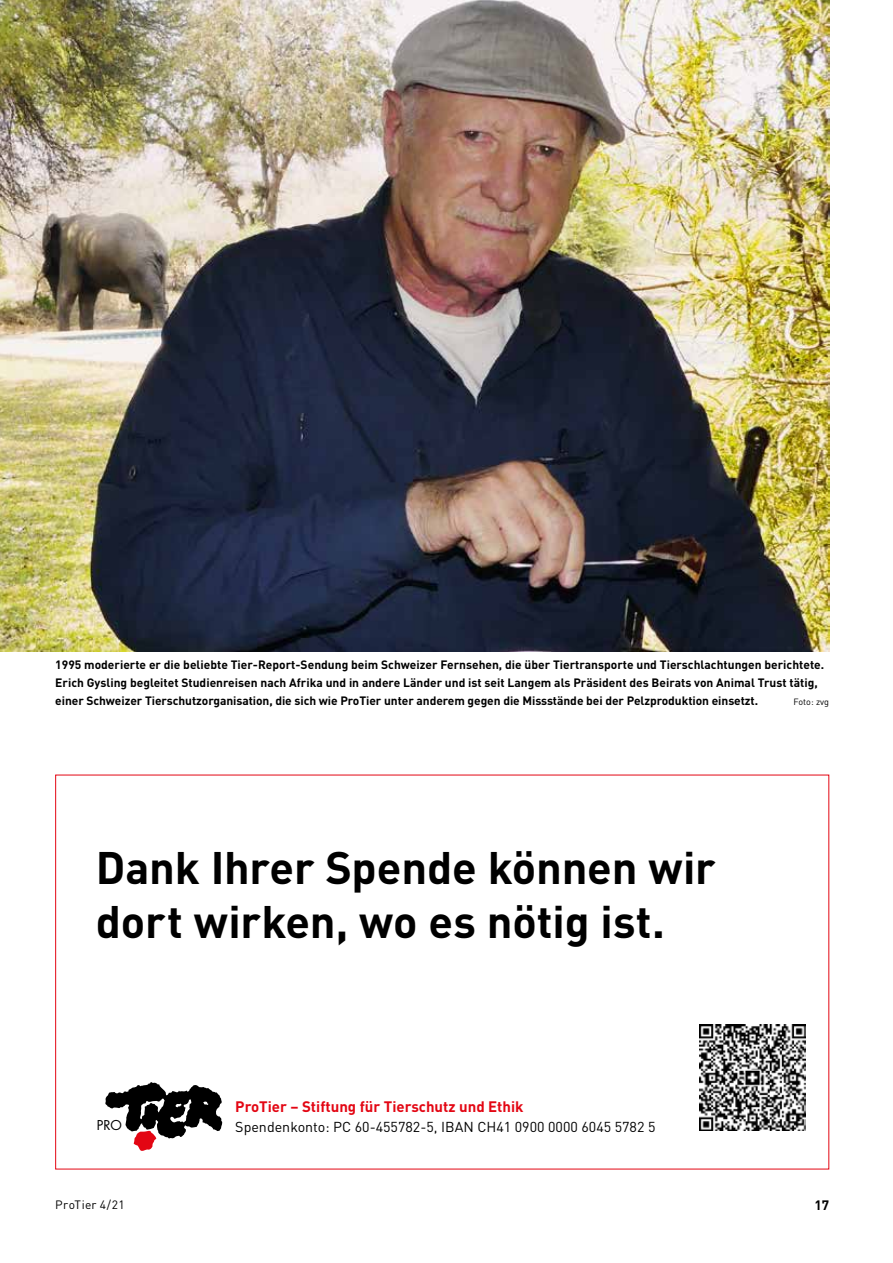
<style>
.page{position:relative;width:893px;height:1263px;background:#fff}
.page>*{position:absolute;margin:0;border:0;box-sizing:border-box;transform-origin:0 0}
.t1{font:700 45px/54px "DIN";letter-spacing:-.005em;color:#000}
.t2{font:700 15px "DIN";color:#e30613}
.t3{font:14.25px "DIN";color:#000}
.t4{font:700 13.5px "DIN";color:#000}
.t5{font:13.2px "Futura";color:#000}
.t6{font:700 12px/18px "DIN";color:#000}
.t7{font:12px "DIN";letter-spacing:.025em;color:#000}
.t8{font:9px "DIN";letter-spacing:.005em;color:#000}
</style>
<div class="page">
<img style="left:0;top:0;width:829px;height:652px">
<img style="left:700px;top:1025px;width:105px;height:105px">
<hr style="left:690px;top:1017px;width:1px;height:115px;background:#000">
<hr style="left:690px;top:1017px;width:117px;height:1px;background:#000">
<svg style="left:105px;top:1082px;width:117px;height:69px"></svg>
<p class="t6" style="left:55px;top:655px;width:770px">1995 moderierte er die beliebte Tier-Report-Sendung beim Schweizer Fernsehen, die über Tiertransporte und Tierschlachtungen berichtete.<br>Erich Gysling begleitet Studienreisen nach Afrika und in andere Länder und ist seit Langem als Präsident des Beirats von Animal Trust tätig, einer Schweizer Tierschutzorganisation, die sich wie ProTier unter anderem gegen die Missstände bei der Pelzproduktion einsetzt.</p>
<p class="t8" style="left:793px;top:696px;width:37px">Foto: zvg</p>
<h1 class="t1" style="left:96px;top:839px;width:621px">Dank Ihrer Spende können wir dort wirken, wo es nötig ist.</h1>
<p class="t5" style="left:97px;top:1116px;width:27px">PRO</p>
<p class="t2" style="left:235px;top:1097px;width:290px">ProTier – Stiftung für Tierschutz und Ethik</p>
<p class="t3" style="left:235px;top:1118px;width:422px">Spendenkonto: PC 60-455782-5, IBAN CH41 0900 0000 6045 5782 5</p>
<p class="t7" style="left:55px;top:1197px;width:71px">ProTier 4/21</p>
<p class="t4" style="left:814px;top:1197px;width:16px">17</p>
</div>
